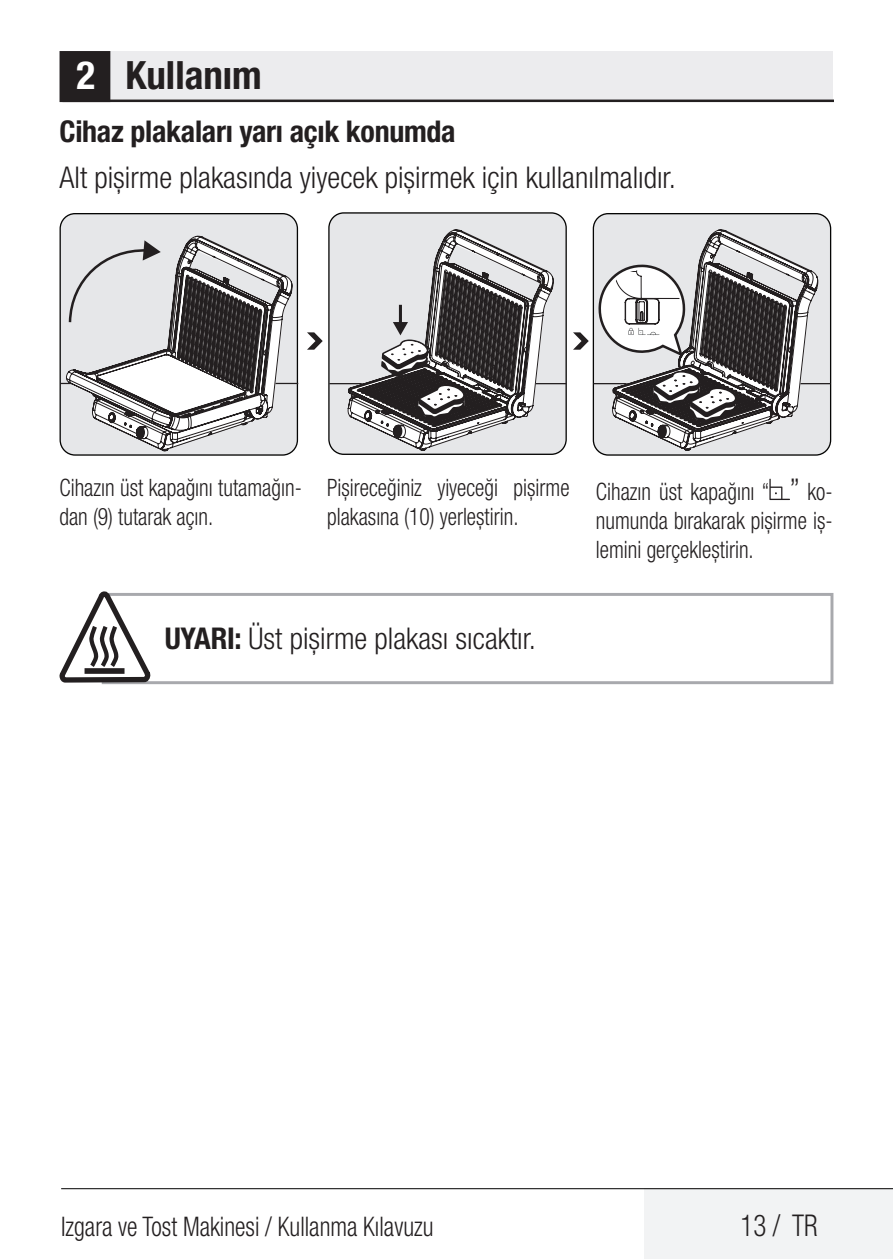
<style>
.page{position:relative;width:893px;height:1259px;background:#fff}
.page>*{position:absolute;margin:0;border:0;box-sizing:border-box;transform-origin:0 0}
.Unite_Baslik_Icerik{font:700 condensed 39px "Helvetica Neue LT Pro";color:#231f20}
.Duz_Metin{font:300 condensed 30px "Helvetica Neue LT Pro";color:#231f20}
.Duz_Metin-2{font:700 condensed 30px "Helvetica Neue LT Pro";letter-spacing:-.01em;color:#231f20}
.Duz_Metin-3{font:300 condensed 30px "Helvetica Neue LT Pro";color:#231f20;scale:.9 1}
.t1{font:300 condensed 27px "Helvetica Neue LT Pro";color:#231f20;scale:.9 1}
.Görsel_Altı_Metin{font:300 condensed 24px/28.8px "Helvetica Neue LT Pro";color:#231f20;scale:.9 1}
.s1{color:#fff}
.s2{font-size:30px}
.s3{font-weight:700}
</style>
<div class="page">
<div style="left:644px;top:1188px;width:249px;height:71px;background:#f2f3f4"></div>
<hr style="left:61px;top:1188px;width:832px;height:1px;background:#000">
<div style="left:62px;top:51px;width:771px;height:50px;background:#ececee"></div>
<hr style="left:62px;top:100px;width:771px;height:2px;background:#231f20">
<div style="left:61px;top:53px;width:48px;height:48px;background:#231f20"></div>
<div style="left:60px;top:51px;width:50px;height:51px;border:3px solid #231f20"></div>
<div style="left:329px;top:213px;width:237px;height:241px;background:#e6e7e9;border-radius:15px"></div>
<div style="left:328px;top:212px;width:239px;height:243px;border:1px solid #050504;border-radius:15px"></div>
<div style="left:593px;top:214px;width:238px;height:241px;background:#e6e7e9;border-radius:15px"></div>
<div style="left:593px;top:213px;width:238px;height:243px;border:1px solid #050504;border-radius:15px"></div>
<svg style="left:60px;top:213px;width:238px;height:243px;background:#cacbcd"></svg>
<svg style="left:307px;top:332px;width:16px;height:18px"></svg>
<svg style="left:573px;top:332px;width:16px;height:18px"></svg>
<hr style="left:329px;top:383px;width:237px;height:1px;background:#231f20">
<hr style="left:593px;top:383px;width:237px;height:1px;background:#231f20">
<hr style="left:60px;top:383px;width:238px;height:1px;background:#231f20">
<svg style="left:66px;top:236px;width:227px;height:215px"></svg>
<svg style="left:347px;top:229px;width:207px;height:222px"></svg>
<svg style="left:632px;top:229px;width:186px;height:222px"></svg>
<svg style="left:350px;top:240px;width:167px;height:182px"></svg>
<svg style="left:596px;top:240px;width:170px;height:185px"></svg>
<svg style="left:769px;top:479px;width:21px;height:21px"></svg>
<svg style="left:155px;top:593px;width:679px;height:92px"></svg>
<svg style="left:59px;top:591px;width:96px;height:94px"></svg>
<p class="Unite_Baslik_Icerik" style="left:77px;top:51px;width:187px"><span class="s1">2</span> Kullanım</p>
<p class="Duz_Metin-2" style="left:60px;top:113px;width:398px">Cihaz plakaları yarı açık konumda</p>
<p class="Duz_Metin" style="left:60px;top:160px;width:618px">Alt pişirme plakasında yiyecek pişirmek için kullanılmalıdır.</p>
<p class="Görsel_Altı_Metin" style="left:60px;top:473px;width:271px">Cihazın üst kapağını tutamağın&shy;dan (9) tutarak açın.</p>
<p class="Görsel_Altı_Metin" style="left:327px;top:473px;width:271px">Pişireceğiniz yiyeceği pişirme plakasına (10) yerleştirin.</p>
<p class="Görsel_Altı_Metin" style="left:596px;top:477px;width:264px;text-align:justify">Cihazın üst kapağını “ <span class="s2">”</span> ko&shy;numunda bırakarak pişirme iş&shy;lemini gerçekleştirin.</p>
<p class="Duz_Metin" style="left:165px;top:621px;width:373px"><span class="s3">UYARI:</span> Üst pişirme plakası sıcaktır.</p>
<p class="t1" style="left:61px;top:1210px;width:415px">Izgara ve Tost Makinesi / Kullanma Kılavuzu</p>
<p class="Duz_Metin-3" style="left:740px;top:1208px;width:87px">13 / TR</p>
</div>
